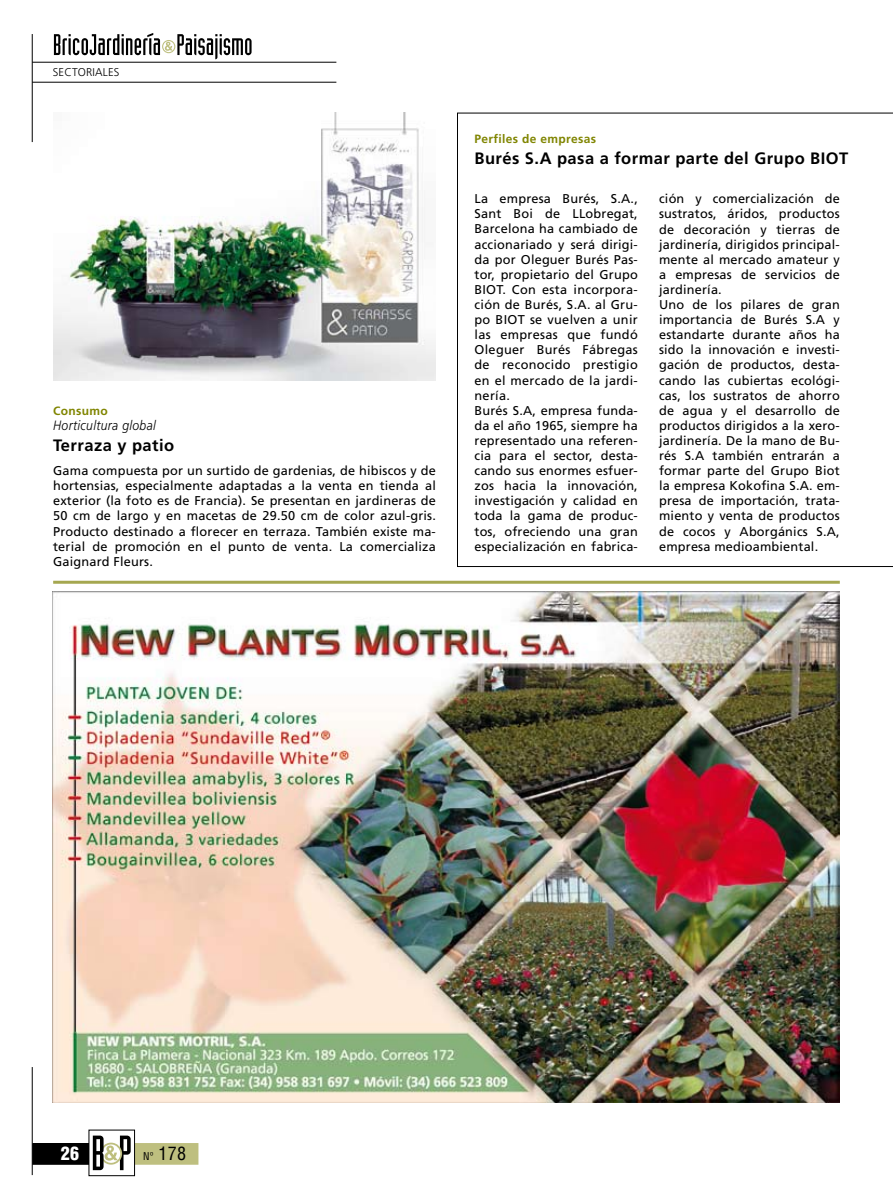
<style>
.page{position:relative;width:893px;height:1191px;background:#fff}
.page>*{position:absolute;margin:0;border:0;box-sizing:border-box;transform-origin:0 0}
.t1{font:condensed 18px "Helvetica";color:#000}
.t2{font:900 condensed 18px "Helvetica";color:#fff}
.t3{font:700 16.5px "Frutiger";letter-spacing:.03em;color:#000}
.t4{font:italic 300 13.5px "Frutiger";letter-spacing:.03em;color:#000;scale:.9 1}
.t5{font:12.75px/15.1px "Frutiger";letter-spacing:.015em;color:#000}
.t6{font:700 12px "Frutiger";letter-spacing:.03em;color:#808500}
.t7{font:300 11.25px "Frutiger";letter-spacing:.015em;color:#000}
.s1{font-size:10.5px}
</style>
<div class="page">
<hr style="left:32px;top:62px;width:304px;height:1px;background:#000">
<hr style="left:32px;top:82px;width:304px;height:1px;background:#000">
<svg style="left:54px;top:33px;width:198px;height:26px"></svg>
<div style="left:162px;top:40px;width:13px;height:13px;border:1px solid #bebf7f;border-radius:50%"></div>
<hr style="left:32px;top:34px;width:1px;height:108px;background:#000">
<div style="left:128px;top:1143px;width:70px;height:21px;background:#bebf7f"></div>
<div style="left:33px;top:1143px;width:55px;height:21px;background:#000"></div>
<div style="left:89px;top:1130px;width:46px;height:45px;background:#fff"></div>
<div style="left:89px;top:1129px;width:46px;height:47px;border:1px solid #000"></div>
<svg style="left:93px;top:1135px;width:38px;height:35px"></svg>
<hr style="left:32px;top:1067px;width:1px;height:108px;background:#000">
<hr style="left:53px;top:581px;width:787px;height:3px;background:#a5a750">
<img style="left:53px;top:113px;width:383px;height:267px">
<svg style="left:457px;top:113px;width:436px;height:454px"></svg>
<img style="left:53px;top:591px;width:787px;height:512px">
<p class="t7" style="left:53px;top:66px;width:68px">SECTORIALES</p>
<p class="t6" style="left:53px;top:403px;width:56px">Consumo</p>
<p class="t4" style="left:53px;top:417px;width:116px">Horticultura global</p>
<p class="t3" style="left:53px;top:435px;width:123px">Terraza y patio</p>
<p class="t5" style="left:53px;top:463px;width:384px;text-align:justify">Gama compuesta por un surtido de gardenias, de hibiscos y de hortensias, especialmente adaptadas a la venta en tienda al exterior (la foto es de Francia). Se presentan en jardineras de 50 cm de largo y en macetas de 29.50 cm de color azul-gris.<br>Producto destinado a florecer en terraza. También existe ma&shy;terial de promoción en el punto de venta. La comercializa Gaignard Fleurs.</p>
<p class="t6" style="left:475px;top:132px;width:123px">Perfiles de empresas</p>
<p class="t3" style="left:475px;top:148px;width:375px">Burés S.A pasa a formar parte del Grupo BIOT</p>
<p class="t5" style="left:475px;top:191px;width:165px">La empresa Burés, S.A.,<br>Sant Boi de LLobregat,<br>Barcelona ha cambiado de accionariado y será dirigi&shy;da por Oleguer Burés Pas&shy;tor, propietario del Grupo<br>BIOT. Con esta incorpora&shy;ción de Burés, S.A. al Gru&shy;po BIOT se vuelven a unir las empresas que fundó<br>Oleguer Burés Fábregas de reconocido prestigio en el mercado de la jardi&shy;nería.<br>Burés S.A, empresa funda&shy;da el año 1965, siempre ha representado una referen&shy;cia para el sector, desta&shy;cando sus enormes esfuer&shy;zos hacia la innovación, investigación y calidad en toda la gama de produc&shy;tos, ofreciendo una gran especialización en fabrica-</p>
<p class="t5" style="left:659px;top:191px;width:182px">ción y comercialización de sustratos, áridos, productos de decoración y tierras de jardinería, dirigidos principal&shy;mente al mercado amateur y a empresas de servicios de jardinería.<br>Uno de los pilares de gran importancia de Burés S.A y estandarte durante años ha sido la innovación e investi&shy;gación de productos, desta&shy;cando las cubiertas ecológi&shy;cas, los sustratos de ahorro de agua y el desarrollo de productos dirigidos a la xero&shy;jardinería. De la mano de Bu&shy;rés S.A también entrarán a formar parte del Grupo Biot la empresa Kokofina S.A. em&shy;presa de importación, trata&shy;miento y venta de productos de cocos y Aborgánics S.A, empresa medioambiental.</p>
<p class="t2" style="left:61px;top:1142px;width:20px">26</p>
<p class="t1" style="left:143px;top:1142px;width:44px"><span class="s1">Nº</span> 178</p>
</div>
